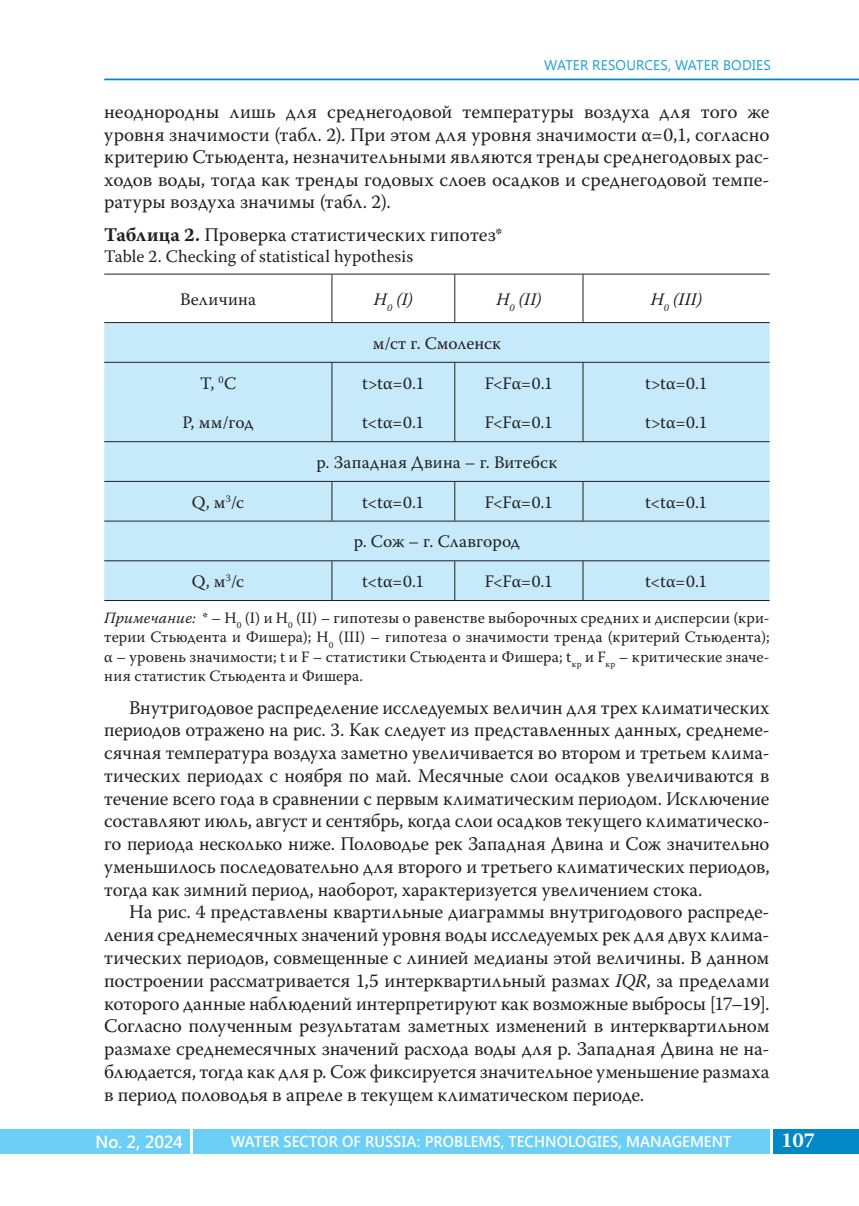
<style>
.page{position:relative;width:859px;height:1206px;background:#fff}
.page>*{position:absolute;margin:0;border:0;box-sizing:border-box;transform-origin:0 0}
.t1{font:700 21px "Warnock Pro";color:#fff}
.t2{font:19.25px/22.4px "Warnock Pro";letter-spacing:-.005em;color:#231f20;text-align:justify}
.t3{font:17.5px "Warnock Pro";letter-spacing:.01em;color:#231f20}
.t4{font:italic 17.5px "Warnock Pro";color:#231f20}
.t5{font:600 17.5px "Segoe UI";letter-spacing:-.02em;color:#fff;scale:.96 1}
.t6{font:15.75px/19.2px "Warnock Pro";letter-spacing:.01em;color:#231f20;text-align:justify}
.t7{font:600 15.75px "Segoe UI";letter-spacing:.005em;color:#fff;scale:.95 1}
.t8{font:14px "Segoe UI";letter-spacing:.01em;color:#1fa0d5}
.s1{font-weight:700}
.s2{font-style:italic}
</style>
<div class="page">
<div style="left:193px;top:1128px;width:576px;height:25px;background:#6bcff6"></div>
<div style="left:772px;top:1128px;width:86px;height:25px;background:#0088c7"></div>
<div style="left:0;top:1128px;width:189px;height:25px;background:#6bcff6"></div>
<hr style="left:104px;top:79px;width:754px;height:1px;background:#0088c7">
<div style="left:104px;top:323px;width:665px;height:277px;background:#c6eafa"></div>
<hr style="left:104px;top:274px;width:665px;height:1px;background:#231f20">
<hr style="left:104px;top:322px;width:665px;height:1px;background:#231f20">
<hr style="left:104px;top:362px;width:665px;height:1px;background:#231f20">
<hr style="left:104px;top:441px;width:665px;height:1px;background:#231f20">
<hr style="left:104px;top:481px;width:665px;height:1px;background:#231f20">
<hr style="left:104px;top:520px;width:665px;height:1px;background:#231f20">
<hr style="left:104px;top:560px;width:665px;height:1px;background:#231f20">
<hr style="left:104px;top:600px;width:665px;height:1px;background:#231f20">
<hr style="left:331px;top:274px;width:1px;height:48px;background:#231f20">
<hr style="left:454px;top:274px;width:1px;height:48px;background:#231f20">
<hr style="left:582px;top:274px;width:1px;height:48px;background:#231f20">
<hr style="left:331px;top:363px;width:1px;height:39px;background:#231f20">
<hr style="left:454px;top:363px;width:1px;height:39px;background:#231f20">
<hr style="left:582px;top:363px;width:1px;height:39px;background:#231f20">
<hr style="left:331px;top:402px;width:1px;height:39px;background:#231f20">
<hr style="left:454px;top:402px;width:1px;height:39px;background:#231f20">
<hr style="left:582px;top:402px;width:1px;height:39px;background:#231f20">
<hr style="left:331px;top:482px;width:1px;height:38px;background:#231f20">
<hr style="left:454px;top:482px;width:1px;height:38px;background:#231f20">
<hr style="left:582px;top:482px;width:1px;height:38px;background:#231f20">
<hr style="left:331px;top:561px;width:1px;height:39px;background:#231f20">
<hr style="left:454px;top:561px;width:1px;height:39px;background:#231f20">
<hr style="left:582px;top:561px;width:1px;height:39px;background:#231f20">
<p class="t8" style="left:544px;top:55px;width:228px">WATER RESOURCES, WATER BODIES</p>
<p class="t2" style="left:104px;top:102px;width:666px">неоднородны лишь для среднегодовой температуры воздуха для того же уровня значимости (табл. 2). При этом для уровня значимости α=0,1, согласно критерию Стьюдента, незначительными являются тренды среднегодовых рас&shy;ходов воды, тогда как тренды годовых слоев осадков и среднегодовой темпе&shy;ратуры воздуха значимы (табл. 2).</p>
<p class="t2" style="left:104px;top:225px;width:399px"><span class="s1">Таблица 2.</span> Проверка статистических гипотез*</p>
<p class="t3" style="left:104px;top:249px;width:310px">Table 2. Checking of statistical hypothesis</p>
<p class="t3" style="left:180px;top:292px;width:77px">Величина</p>
<p class="t4" style="left:374px;top:292px;width:40px">H<sub>0</sub> (I)</p>
<p class="t4" style="left:496px;top:292px;width:47px">H<sub>0</sub> (II)</p>
<p class="t4" style="left:650px;top:292px;width:53px">H<sub>0</sub> (III)</p>
<p class="t3" style="left:372px;top:336px;width:130px">м/ст г. Смоленск</p>
<p class="t3" style="left:200px;top:376px;width:37px">Т, <sup>0</sup>С</p>
<p class="t3" style="left:362px;top:376px;width:64px">t&gt;tα=0.1</p>
<p class="t3" style="left:484px;top:376px;width:70px">F&lt;Fα=0.1</p>
<p class="t3" style="left:645px;top:376px;width:64px">t&gt;tα=0.1</p>
<p class="t3" style="left:182px;top:415px;width:73px">Р, мм/год</p>
<p class="t3" style="left:362px;top:415px;width:63px">t&lt;tα=0.1</p>
<p class="t3" style="left:484px;top:415px;width:70px">F&lt;Fα=0.1</p>
<p class="t3" style="left:645px;top:415px;width:64px">t&gt;tα=0.1</p>
<p class="t3" style="left:316px;top:455px;width:242px">р. Западная Двина – г. Витебск</p>
<p class="t3" style="left:192px;top:495px;width:54px">Q, м<sup>3</sup>/с</p>
<p class="t3" style="left:362px;top:495px;width:63px">t&lt;tα=0.1</p>
<p class="t3" style="left:484px;top:495px;width:70px">F&lt;Fα=0.1</p>
<p class="t3" style="left:645px;top:495px;width:63px">t&lt;tα=0.1</p>
<p class="t3" style="left:353px;top:535px;width:168px">р. Сож – г. Славгород</p>
<p class="t3" style="left:192px;top:574px;width:54px">Q, м<sup>3</sup>/с</p>
<p class="t3" style="left:362px;top:574px;width:63px">t&lt;tα=0.1</p>
<p class="t3" style="left:484px;top:574px;width:70px">F&lt;Fα=0.1</p>
<p class="t3" style="left:645px;top:574px;width:63px">t&lt;tα=0.1</p>
<p class="t6" style="left:104px;top:609px;width:666px"><span class="s2">Примечание:</span> * – H<sub>0</sub> (I) и H<sub>0</sub> (II) – гипотезы о равенстве выборочных средних и дисперсии (кри&shy;терии Стьюдента и Фишера); H<sub>0</sub> (III) – гипотеза о значимости тренда (критерий Стьюдента); α – уровень значимости; t и F – статистики Стьюдента и Фишера; t<sub>кр</sub> и F<sub>кр</sub> – критические значе&shy;ния статистик Стьюдента и Фишера.</p>
<p class="t2" style="left:129px;top:697px;width:641px">Внутригодовое распределение исследуемых величин для трех климатических</p>
<p class="t2" style="left:104px;top:720px;width:666px">периодов отражено на рис. 3. Как следует из представленных данных, среднеме-</p>
<p class="t2" style="left:104px;top:743px;width:666px">сячная температура воздуха заметно увеличивается во втором и третьем клима-</p>
<p class="t2" style="left:104px;top:766px;width:666px">тических периодах с ноября по май. Месячные слои осадков увеличиваются в</p>
<p class="t2" style="left:104px;top:788px;width:666px">течение всего года в сравнении с первым климатическим периодом. Исключение</p>
<p class="t2" style="left:104px;top:811px;width:666px">составляют июль, август и сентябрь, когда слои осадков текущего климатическо-</p>
<p class="t2" style="left:104px;top:834px;width:666px">го периода несколько ниже. Половодье рек Западная Двина и Сож значительно</p>
<p class="t2" style="left:104px;top:857px;width:666px">уменьшилось последовательно для второго и третьего климатических периодов,</p>
<p class="t2" style="left:104px;top:879px;width:599px">тогда как зимний период, наоборот, характеризуется увеличением стока.</p>
<p class="t2" style="left:129px;top:902px;width:641px">На рис. 4 представлены квартильные диаграммы внутригодового распреде-</p>
<p class="t2" style="left:104px;top:925px;width:666px">ления среднемесячных значений уровня воды исследуемых рек для двух клима-</p>
<p class="t2" style="left:104px;top:948px;width:666px">тических периодов, совмещенные с линией медианы этой величины. В данном</p>
<p class="t2" style="left:104px;top:970px;width:666px">построении рассматривается 1,5 интерквартильный размах <span class="s2">IQR</span>, за пределами</p>
<p class="t2" style="left:104px;top:993px;width:666px">которого данные наблюдений интерпретируют как возможные выбросы [17–19].</p>
<p class="t2" style="left:104px;top:1016px;width:666px">Согласно полученным результатам заметных изменений в интерквартильном</p>
<p class="t2" style="left:104px;top:1039px;width:666px">размахе среднемесячных значений расхода воды для р. Западная Двина не на-</p>
<p class="t2" style="left:104px;top:1061px;width:666px">блюдается, тогда как для р. Сож фиксируется значительное уменьшение размаха</p>
<p class="t2" style="left:104px;top:1084px;width:541px">в период половодья в апреле в текущем климатическом периоде.</p>
<p class="t5" style="left:96px;top:1128px;width:92px">No. 2, 2024</p>
<p class="t7" style="left:231px;top:1129px;width:528px">WATER SECTOR OF RUSSIA: PROBLEMS, TECHNOLOGIES, MANAGEMENT</p>
<p class="t1" style="left:780px;top:1132px;width:36px">107</p>
</div>
